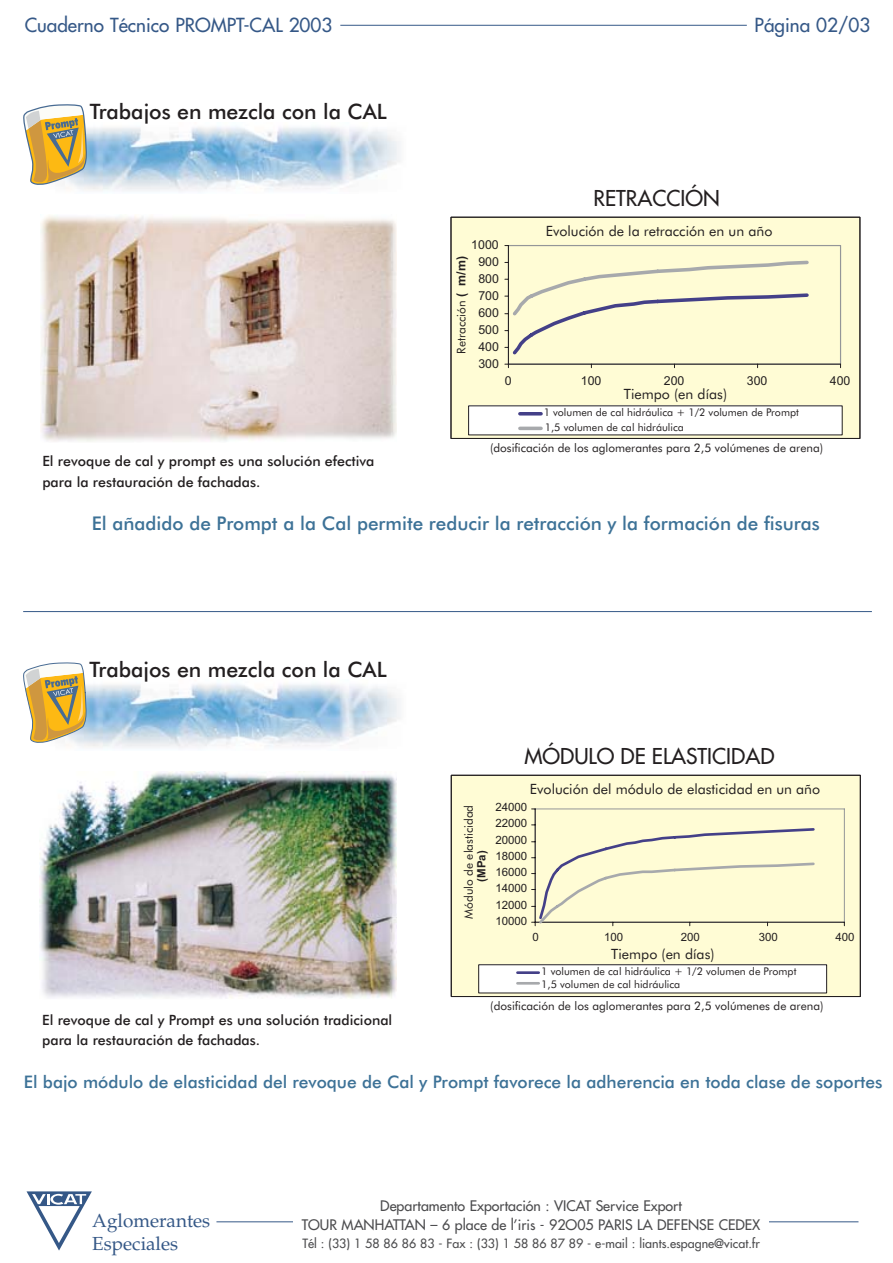
<style>
.page{position:relative;width:893px;height:1263px;background:#fff}
.page>*{position:absolute;margin:0;border:0;box-sizing:border-box;transform-origin:0 0}
.t1{font:500 21.3px "Futura BT";color:#231f20}
.t2{font:21.3px "Futura";color:#231f20}
.t3{font:500 18.9px "Futura BT";color:#3d7297}
.t4{font:18.9px "Futura";color:#355887}
.t5{font:18.9px/23.1px "Palatino";color:#355887}
.t6{font:500 17.4px "Futura BT";color:#3d7297}
.t7{font:500 14.1px/20.1px "Futura BT";color:#231f20}
.t8{font:14.1px "Futura BT";color:#231f20}
.t9{font:14.1px/19.4px "Futura";color:#4c4c4e;text-align:center}
.t10{font:12.45px "Futura";color:#4c4c4e}
.t11{font:12.3px "Arial";color:#231f20}
.t12{font:11.85px "Futura BT";color:#231f20}
.t13{font:11.4px "Arial";color:#231f20}
.t14{font:700 11.4px "Arial";color:#231f20}
.t15{font:10.65px/15.5px "Futura BT";color:#231f20}
.s1{font-family:"Arial";font-weight:700;font-size:12.3px}
</style>
<div class="page">
<img style="left:66px;top:126px;width:334px;height:65px">
<img style="left:40px;top:215px;width:357px;height:227px">
<svg style="left:23px;top:104px;width:64px;height:82px"></svg>
<div style="left:451px;top:217px;width:408px;height:221px;background:#fffcd5"></div>
<svg style="left:504px;top:245px;width:337px;height:123px"></svg>
<div style="left:468px;top:406px;width:374px;height:29px;background:#fff"></div>
<svg style="left:520px;top:412px;width:21px;height:4px"></svg>
<hr style="left:520px;top:427px;width:21px;height:3px;background:#a7a9ac">
<div style="left:451px;top:217px;width:408px;height:221px;border:1px solid #231f20"></div>
<img style="left:66px;top:683px;width:334px;height:65px">
<img style="left:39px;top:771px;width:357px;height:227px">
<svg style="left:23px;top:662px;width:63px;height:82px"></svg>
<div style="left:451px;top:775px;width:409px;height:222px;background:#fffcd5"></div>
<svg style="left:531px;top:808px;width:314px;height:119px"></svg>
<div style="left:478px;top:965px;width:348px;height:28px;background:#fff"></div>
<hr style="left:517px;top:971px;width:21px;height:3px;background:#444088">
<hr style="left:517px;top:982px;width:21px;height:3px;background:#a7a9ac">
<div style="left:451px;top:775px;width:409px;height:222px;border:1px solid #231f20"></div>
<hr style="left:340px;top:25px;width:406px;height:1px;background:#355887">
<hr style="left:23px;top:611px;width:848px;height:1px;background:#355887">
<svg style="left:27px;top:1191px;width:65px;height:60px"></svg>
<hr style="left:216px;top:1221px;width:642px;height:1px;background:#355887">
<div style="left:293px;top:1197px;width:475px;height:66px;background:#fff"></div>
<h2 class="t4" style="left:25px;top:15px;width:309px">Cuaderno Técnico PROMPT-CAL 2003</h2>
<h2 class="t4" style="left:754px;top:15px;width:117px">Página 02/03</h2>
<h1 class="t1" style="left:90px;top:102px;width:299px">Trabajos en mezcla con la CAL</h1>
<h1 class="t2" style="left:593px;top:188px;width:128px">RETRACCIÓN</h1>
<p class="t11" style="left:471px;top:240px;width:29px">1000</p>
<p class="t12" style="left:456px;top:354px;width:99px;rotate:-90deg">Retracción <span class="s1">( m/m)</span></p>
<p class="t11" style="left:478px;top:257px;width:22px">900</p>
<p class="t11" style="left:478px;top:274px;width:22px">800</p>
<p class="t11" style="left:478px;top:291px;width:22px">700</p>
<p class="t11" style="left:478px;top:308px;width:22px">600</p>
<p class="t11" style="left:478px;top:325px;width:22px">500</p>
<p class="t11" style="left:478px;top:342px;width:22px">400</p>
<p class="t11" style="left:478px;top:359px;width:22px">300</p>
<p class="t8" style="left:545px;top:225px;width:228px">Evolución de la retracción en un año</p>
<p class="t11" style="left:505px;top:377px;width:8px">0</p>
<p class="t11" style="left:581px;top:377px;width:22px">100</p>
<p class="t11" style="left:663px;top:377px;width:22px">200</p>
<p class="t11" style="left:746px;top:377px;width:22px">300</p>
<p class="t11" style="left:829px;top:377px;width:22px">400</p>
<p class="t8" style="left:624px;top:388px;width:105px">Tiempo (en días)</p>
<p class="t15" style="left:543px;top:405px;width:257px">1 volumen de cal hidráulica + 1/2 volumen de Prompt<br>1,5 volumen de cal hidráulica</p>
<p class="t12" style="left:490px;top:443px;width:335px">(dosificación de los aglomerantes para 2,5 volúmenes de arena)</p>
<p class="t7" style="left:42px;top:453px;width:333px">El revoque de cal y prompt es una solución efectiva para la restauración de fachadas.</p>
<h2 class="t3" style="left:92px;top:515px;width:729px">El añadido de Prompt a la Cal permite reducir la retracción y la formación de fisuras</h2>
<h1 class="t1" style="left:89px;top:660px;width:299px">Trabajos en mezcla con la CAL</h1>
<p class="t7" style="left:42px;top:1011px;width:351px">El revoque de cal y Prompt es una solución tradicional para la restauración de fachadas.</p>
<h1 class="t2" style="left:524px;top:746px;width:251px">MÓDULO DE ELASTICIDAD</h1>
<p class="t8" style="left:530px;top:783px;width:292px">Evolución del módulo de elasticidad en un año</p>
<p class="t13" style="left:495px;top:803px;width:33px">24000</p>
<p class="t12" style="left:463px;top:919px;width:115px;rotate:-90deg">Módulo de elasticidad</p>
<p class="t13" style="left:495px;top:819px;width:33px">22000</p>
<p class="t13" style="left:495px;top:836px;width:33px">20000</p>
<p class="t14" style="left:477px;top:882px;width:33px;rotate:-90deg">(MPa)</p>
<p class="t13" style="left:495px;top:852px;width:33px">18000</p>
<p class="t13" style="left:495px;top:868px;width:33px">16000</p>
<p class="t13" style="left:495px;top:884px;width:33px">14000</p>
<p class="t13" style="left:495px;top:901px;width:33px">12000</p>
<p class="t13" style="left:495px;top:916px;width:33px">10000</p>
<p class="t13" style="left:532px;top:933px;width:8px">0</p>
<p class="t13" style="left:604px;top:933px;width:21px">100</p>
<p class="t13" style="left:681px;top:933px;width:21px">200</p>
<p class="t13" style="left:758px;top:933px;width:21px">300</p>
<p class="t13" style="left:835px;top:933px;width:21px">400</p>
<p class="t8" style="left:611px;top:948px;width:105px">Tiempo (en días)</p>
<p class="t15" style="left:541px;top:966px;width:257px;line-height:13px">1 volumen de cal hidráulica + 1/2 volumen de Prompt<br>1,5 volumen de cal hidráulica</p>
<p class="t12" style="left:490px;top:1001px;width:335px">(dosificación de los aglomerantes para 2,5 volúmenes de arena)</p>
<p class="t6" style="left:24px;top:1075px;width:860px">El bajo módulo de elasticidad del revoque de Cal y Prompt favorece la adherencia en toda clase de soportes</p>
<h2 class="t5" style="left:92px;top:1211px;width:119px">Aglomerantes<br>Especiales</h2>
<p class="t9" style="left:302px;top:1197px;width:460px">Departamento Exportación : VICAT Service Export<br>TOUR MANHATTAN – 6 place de l’iris - 92O05 PARIS LA DEFENSE CEDEX</p>
<p class="t10" style="left:302px;top:1237px;width:459px">Tél : (33) 1 58 86 86 83 - Fax : (33) 1 58 86 87 89 - e-mail : liants.espagne@vicat.fr</p>
</div>
